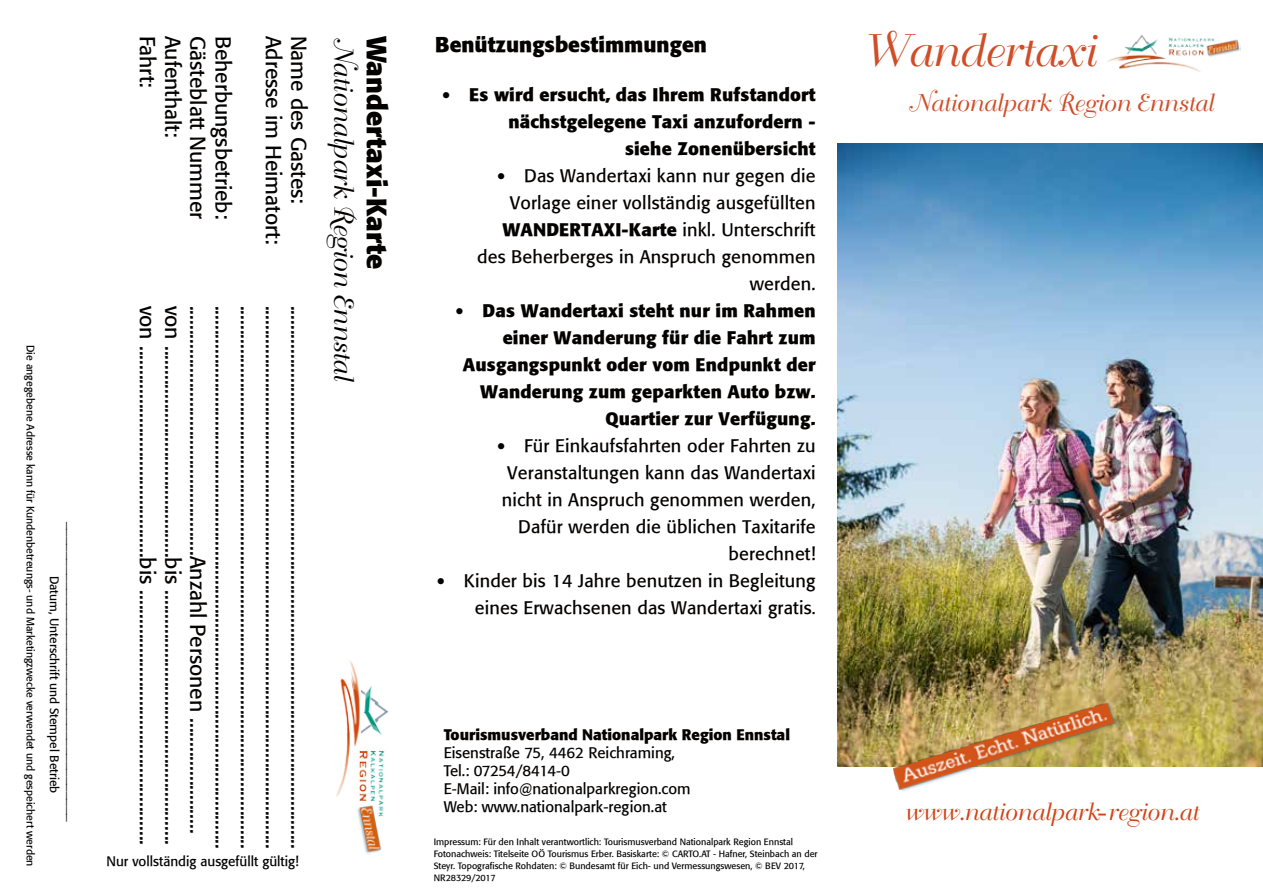
<style>
.page{position:relative;width:1263px;height:893px;background:#fff}
.page>*{position:absolute;margin:0;border:0;box-sizing:border-box;transform-origin:0 0}
.t1{font:45px "Bellevue";color:#cf4d27}
.t2{font:27px "Bellevue";color:#040200}
.t3{font:700 27px "Formata";color:#040200}
.t4{font:24px "Bellevue";color:#cf4417}
.t5{font:24px "Bellevue";color:#cf4d27}
.t6{font:21px "Formata";color:#040200}
.t7{font:700 21px "Formata";color:#040200}
.t8{font:17.85px/27px "Formata";letter-spacing:.01em;color:#040200;text-align:right}
.t9{font:700 17.85px/27px "Formata";letter-spacing:.01em;color:#040200;text-align:right}
.t10{font:15px/18px "Formata";color:#040200}
.t11{font:700 15px "Formata";color:#040200}
.t12{font:15px "Formata";color:#000}
.t13{font:13.5px "Formata";color:#000}
.t14{font:12px "Formata";color:#040200}
.t15{font:10.5px "Formata";color:#040200}
.t16{font:9px/12px "Formata";color:#000}
.s1{font-family:"Tahoma";font-weight:400}
.s2{font-family:"Tahoma"}
.s3{font-weight:700}
.s4{font-size:16.35px}
.s5{font-family:"Bell MT Bold"}
</style>
<div class="page">
<img style="left:838px;top:144px;width:425px;height:622px">
<img style="left:887px;top:696px;width:244px;height:95px">
<img style="left:1107px;top:35px;width:134px;height:37px">
<img style="left:337px;top:661px;width:52px;height:193px">
<p class="t15" style="left:37px;top:345px;width:523px;rotate:90deg">Die angegebene Adresse kann für Kundenbetreungs- und Marketingzwecke verwendet und gespeichert werden</p>
<p class="t10" style="left:83px;top:522px;width:302px;rotate:90deg">________________________________________</p>
<p class="t14" style="left:62px;top:576px;width:219px;rotate:90deg">Datum, Unterschrift und Stempel Betrieb</p>
<p class="t6" style="left:160px;top:36px;width:54px;rotate:90deg">Fahrt:</p>
<p class="t6" style="left:186px;top:36px;width:103px;rotate:90deg">Aufenthalt:</p>
<p class="t6" style="left:211px;top:36px;width:185px;rotate:90deg">Gästeblatt Nummer</p>
<p class="t6" style="left:236px;top:36px;width:185px;rotate:90deg">Beherbungsbetrieb:</p>
<p class="t6" style="left:160px;top:306px;width:541px;rotate:90deg">von ............................................bis .....................................................</p>
<p class="t6" style="left:186px;top:306px;width:541px;rotate:90deg">von ............................................bis .....................................................</p>
<p class="t6" style="left:211px;top:306px;width:529px;rotate:90deg">....................................................Anzahl Personen ........................</p>
<p class="t6" style="left:236px;top:306px;width:545px;rotate:90deg">.................................................................................................................</p>
<p class="t6" style="left:286px;top:36px;width:211px;rotate:90deg">Adresse im Heimatort:</p>
<p class="t6" style="left:261px;top:306px;width:545px;rotate:90deg">.................................................................................................................</p>
<p class="t6" style="left:286px;top:306px;width:545px;rotate:90deg">.................................................................................................................</p>
<p class="t6" style="left:312px;top:36px;width:170px;rotate:90deg">Name des Gastes:</p>
<p class="t2" style="left:359px;top:36px;width:348px;rotate:90deg">Nationalpark Region Ennstal</p>
<p class="t3" style="left:393px;top:36px;width:235px;rotate:90deg">Wandertaxi-Karte</p>
<p class="t6" style="left:312px;top:306px;width:545px;rotate:90deg">.................................................................................................................</p>
<p class="t13" style="left:107px;top:853px;width:194px">Nur vollständig ausgefüllt gültig!</p>
<p class="t7" style="left:435px;top:32px;width:273px">Benützungsbestimmungen</p>
<p class="t9" style="left:442px;top:81px;width:375px"><span class="s1">•</span> Es wird ersucht, das Ihrem Rufstandort nächstgelegene Taxi anzufordern -<br>siehe Zonenübersicht</p>
<p class="t8" style="left:477px;top:162px;width:340px"><span class="s2">•</span> Das Wandertaxi kann nur gegen die<br>Vorlage einer vollständig ausgefüllten<br><span class="s3">WANDERTAXI-Karte</span> inkl. Unterschrift des Beherberges in Anspruch genommen werden.</p>
<p class="t9" style="left:456px;top:297px;width:361px"><span class="s1">•</span> Das Wandertaxi steht nur im Rahmen einer Wanderung für die Fahrt zum<br>Ausgangspunkt oder vom Endpunkt der<br>Wanderung zum geparkten Auto bzw.<br>Quartier zur Verfügung.</p>
<p class="t8" style="left:497px;top:432px;width:320px"><span class="s2">•</span> Für Einkaufsfahrten oder Fahrten zu<br>Veranstaltungen kann das Wandertaxi nicht in Anspruch genommen werden,<br>Dafür werden die üblichen Taxitarife berechnet!</p>
<p class="t8" style="left:437px;top:567px;width:380px"><span class="s2">•</span> Kinder bis 14 Jahre benutzen in Begleitung eines Erwachsenen das Wandertaxi gratis<span class="s4">.</span></p>
<p class="t11" style="left:444px;top:725px;width:348px">Tourismusverband Nationalpark Region Ennstal</p>
<p class="t10" style="left:444px;top:744px;width:248px">Eisenstraße 75, 4462 Reichraming,<br>Tel.: 07254/8414-0<br>E-Mail: info@nationalparkregion.com</p>
<p class="t12" style="left:444px;top:798px;width:225px">Web: www.nationalpark-region.at</p>
<p class="t16" style="left:434px;top:836px;width:385px">Impressum: Für den Inhalt verantwortlich: Tourismusverband Nationalpark Region Ennstal Fotonachweis: Titelseite OÖ Tourismus Erber. Basiskarte: © CARTO.AT - Hafner, Steinbach an der Steyr. Topografische Rohdaten: © Bundesamt für Eich- und Vermessungswesen, © BEV 2017, NR28329/2017</p>
<h1 class="t1" style="left:860px;top:26px;width:235px">Wandertaxi</h1>
<p class="t5" style="left:907px;top:90px;width:307px">Nationalpark Region Ennstal</p>
<p class="t4" style="left:904px;top:799px;width:295px">www.nationalpark<span class="s5">-</span>region.at</p>
</div>
